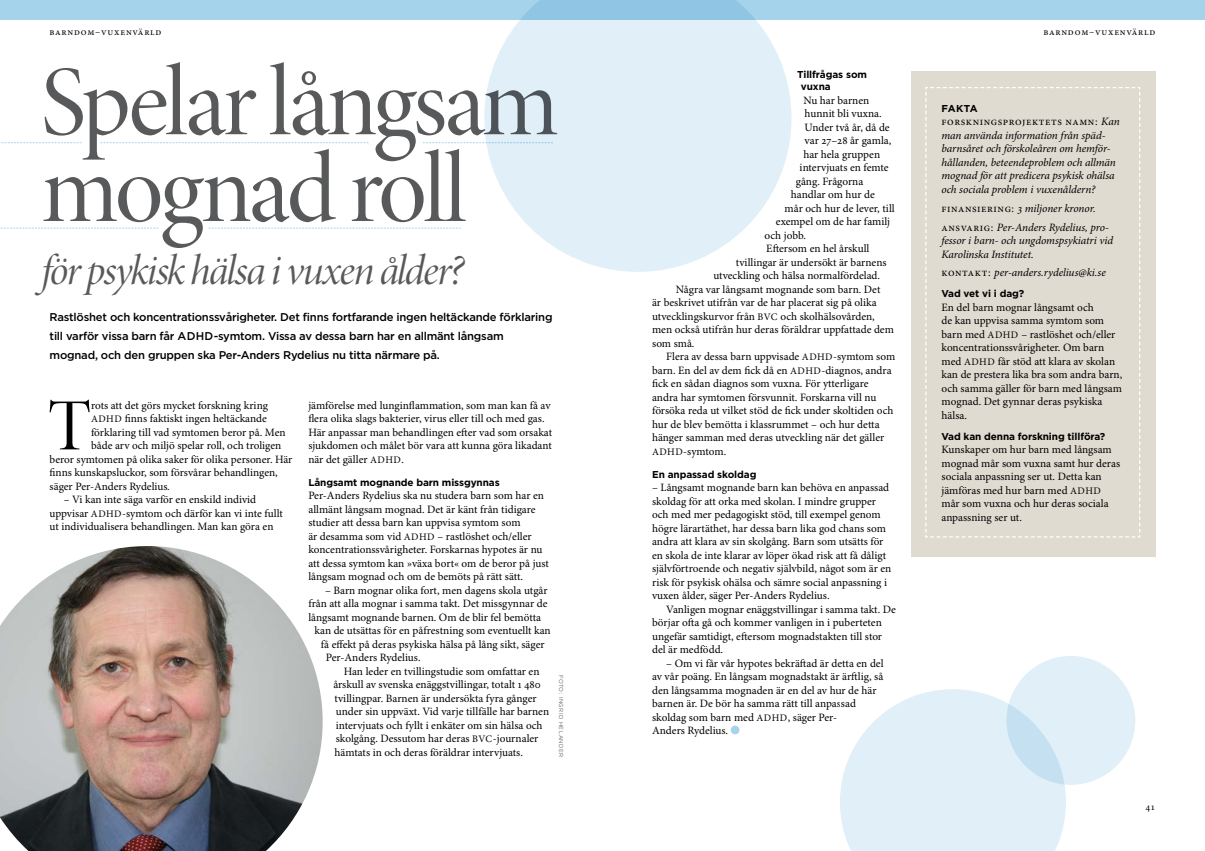
<style>
.page{position:relative;width:1205px;height:851px;background:#fff}
.page>*{position:absolute;margin:0;border:0;box-sizing:border-box;transform-origin:0 0}
.t1{font:100px/86.8px "Minion Pro Disp";letter-spacing:-.04em;color:#58595b}
.t2{font:73.75px "Minion Pro Disp";color:#000}
.t3{font:42.5px "Minion Pro It Disp";letter-spacing:-.035em;color:#58595b}
.t4{font:11.25px/13.5px "Minion Pro";color:#000}
.t5{font:italic 11.25px/13.5px "Minion Pro";letter-spacing:-.005em;color:#000}
.t6{font:500 11.25px/18.8px "Gotham";letter-spacing:-.02em;color:#000}
.t7{font:700 10px/12px "Gotham";letter-spacing:-.01em;color:#000}
.t8{font:10px "Minion Pro";letter-spacing:.075em;color:#000}
.t9{font:5.62px "Gotham";letter-spacing:.075em;color:#636466}
.s1{font-size:10px}
.s2{font-style:italic}
.s3{font-style:normal}
</style>
<div class="page">
<div style="left:0;top:0;width:1205px;height:20px;background:#a5d3eb"></div>
<div style="left:911px;top:71px;width:244px;height:485px;background:#e0dbd0"></div>
<svg style="left:925px;top:87px;width:216px;height:451px"></svg>
<div style="left:731px;top:725px;width:8px;height:9px;background:#a5d3eb;border-radius:50%"></div>
<img style="left:0;top:546px;width:323px;height:304px">
<svg style="left:0;top:142px;width:81px;height:1px"></svg>
<svg style="left:100px;top:142px;width:269px;height:1px"></svg>
<svg style="left:423px;top:142px;width:61px;height:1px"></svg>
<svg style="left:0;top:228px;width:158px;height:1px"></svg>
<svg style="left:208px;top:228px;width:253px;height:1px"></svg>
<svg style="left:484px;top:0;width:307px;height:272px;fill:#e0eff8"></svg>
<svg style="left:840px;top:689px;width:226px;height:161px;background:#e3f0f8"></svg>
<svg style="left:1006px;top:656px;width:129px;height:128px;background:#dbecf6"></svg>
<p class="t8" style="left:50px;top:25px;width:113px">barndom–vuxenvärld</p>
<p class="t8" style="left:1043px;top:25px;width:113px">barndom–vuxenvärld</p>
<h1 class="t1" style="left:41px;top:61px;width:519px">Spelar långsam mognad roll</h1>
<h3 class="t3" style="left:41px;top:244px;width:424px">för psykisk hälsa i vuxen ålder?</h3>
<p class="t6" style="left:50px;top:308px;width:504px">Rastlöshet och koncentrationssvårigheter. Det finns fortfarande ingen heltäckande förklaring till varför vissa barn får ADHD-symtom. Vissa av dessa barn har en allmänt långsam mognad, och den gruppen ska Per-Anders Rydelius nu titta närmare på.</p>
<h2 class="t2" style="left:48px;top:381px;width:45px">T</h2>
<p class="t4" style="left:91px;top:399px;width:178px">rots att det görs mycket forskning kring</p>
<p class="t4" style="left:91px;top:412px;width:177px"><span class="s1">ADHD</span> finns faktiskt ingen heltäckande</p>
<p class="t4" style="left:91px;top:426px;width:196px">förklaring till vad symtomen beror på. Men</p>
<p class="t4" style="left:91px;top:439px;width:192px">både arv och miljö spelar roll, och troligen</p>
<p class="t4" style="left:50px;top:453px;width:244px">beror symtomen på olika saker för olika personer. Här</p>
<p class="t4" style="left:50px;top:466px;width:230px">finns kunskapsluckor, som försvårar behandlingen,</p>
<p class="t4" style="left:50px;top:480px;width:122px">säger Per-Anders Rydelius<span class="s2">.</span></p>
<p class="t4" style="left:50px;top:493px;width:235px;text-indent:14px">– Vi kan inte säga varför en enskild individ uppvisar <span class="s1">ADHD</span>-symtom och därför kan vi inte fullt ut individualisera behandlingen. Man kan göra en</p>
<p class="t4" style="left:308px;top:399px;width:245px">jämförelse med lunginflammation, som man kan få av flera olika slags bakterier, virus eller till och med gas.<br>Här anpassar man behandlingen efter vad som orsakat sjukdomen och målet bör vara att kunna göra likadant när det gäller <span class="s1">ADHD</span>.</p>
<p class="t7" style="left:308px;top:475px;width:193px">Långsamt mognande barn missgynnas</p>
<p class="t4" style="left:308px;top:489px;width:242px">Per-Anders Rydelius ska nu studera barn som har en allmänt långsam mognad. Det är känt från tidigare studier att dessa barn kan uppvisa symtom som<br>är desamma som vid <span class="s1">ADHD</span> – rastlöshet och/eller koncentrationssvårigheter. Forskarnas hypotes är nu att dessa symtom kan »växa bort« om de beror på just långsam mognad och om de bemöts på rätt sätt.</p>
<p class="t4" style="left:325px;top:583px;width:224px">– Barn mognar olika fort, men dagens skola utgår</p>
<p class="t4" style="left:308px;top:597px;width:241px">från att alla mognar i samma takt. Det missgynnar de</p>
<p class="t4" style="left:308px;top:610px;width:234px">långsamt mognande barnen. Om de blir fel bemötta</p>
<p class="t4" style="left:315px;top:624px;width:238px">kan de utsättas för en påfrestning som eventuellt kan</p>
<p class="t4" style="left:321px;top:637px;width:225px">få effekt på deras psykiska hälsa på lång sikt, säger</p>
<p class="t4" style="left:326px;top:651px;width:96px">Per-Anders Rydelius.</p>
<p class="t4" style="left:344px;top:664px;width:197px">Han leder en tvillingstudie som omfattar en</p>
<p class="t4" style="left:333px;top:678px;width:209px">årskull av svenska enäggstvillingar, totalt 1 480</p>
<p class="t4" style="left:335px;top:691px;width:204px">tvillingpar. Barnen är undersökta fyra gånger</p>
<p class="t4" style="left:336px;top:705px;width:215px">under sin uppväxt. Vid varje tillfälle har barnen</p>
<p class="t4" style="left:336px;top:718px;width:208px">intervjuats och fyllt i enkäter om sin hälsa och</p>
<p class="t4" style="left:336px;top:732px;width:204px">skolgång. Dessutom har deras <span class="s1">BVC</span>-journaler</p>
<p class="t4" style="left:335px;top:745px;width:190px">hämtats in och deras föräldrar intervjuats.</p>
<p class="t9" style="left:564px;top:674px;width:84px;rotate:90deg">FOTO: INGRID HELANDER</p>
<p class="t7" style="left:801px;top:68px;width:68px;text-indent:-4px">Tillfrågas som vuxna</p>
<p class="t4" style="left:803px;top:94px;width:67px">Nu har barnen</p>
<p class="t4" style="left:804px;top:107px;width:79px">hunnit bli vuxna.</p>
<p class="t4" style="left:804px;top:121px;width:87px">Under två år, då de</p>
<p class="t4" style="left:804px;top:134px;width:88px">var 27–28 år gamla,</p>
<p class="t4" style="left:803px;top:148px;width:78px">har hela gruppen</p>
<p class="t4" style="left:799px;top:161px;width:91px">intervjuats en femte</p>
<p class="t4" style="left:796px;top:175px;width:69px">gång. Frågorna</p>
<p class="t4" style="left:791px;top:188px;width:85px">handlar om hur de</p>
<p class="t4" style="left:784px;top:202px;width:112px">mår och hur de lever, till</p>
<p class="t4" style="left:776px;top:215px;width:116px">exempel om de har familj</p>
<p class="t4" style="left:764px;top:229px;width:43px">och jobb.</p>
<p class="t4" style="left:766px;top:242px;width:105px">Eftersom en hel årskull</p>
<p class="t4" style="left:736px;top:256px;width:152px">tvillingar är undersökt är barnens</p>
<p class="t4" style="left:713px;top:269px;width:168px">utveckling och hälsa normalfördelad.</p>
<p class="t4" style="left:676px;top:283px;width:206px">Några var långsamt mognande som barn. Det</p>
<p class="t4" style="left:652px;top:296px;width:226px">är beskrivet utifrån var de har placerat sig på olika</p>
<p class="t4" style="left:652px;top:310px;width:224px">utvecklingskurvor från <span class="s1">BVC</span> och skolhälsovården,</p>
<p class="t4" style="left:652px;top:323px;width:243px">men också utifrån hur deras föräldrar uppfattade dem</p>
<p class="t4" style="left:652px;top:337px;width:44px">som små.</p>
<p class="t4" style="left:666px;top:350px;width:230px">Flera av dessa barn uppvisade <span class="s1">ADHD</span>-symtom som</p>
<p class="t4" style="left:652px;top:364px;width:241px">barn. En del av dem fick då en <span class="s1">ADHD</span>-diagnos, andra</p>
<p class="t4" style="left:652px;top:377px;width:218px">fick en sådan diagnos som vuxna. För ytterligare</p>
<p class="t4" style="left:652px;top:391px;width:226px">andra har symtomen försvunnit. Forskarna vill nu</p>
<p class="t4" style="left:652px;top:404px;width:243px">försöka reda ut vilket stöd de fick under skoltiden och</p>
<p class="t4" style="left:652px;top:418px;width:229px">hur de blev bemötta i klassrummet – och hur detta</p>
<p class="t4" style="left:652px;top:431px;width:234px">hänger samman med deras utveckling när det gäller</p>
<p class="t4" style="left:652px;top:445px;width:76px"><span class="s1">ADHD</span>-symtom.</p>
<p class="t7" style="left:652px;top:468px;width:106px">En anpassad skoldag</p>
<p class="t4" style="left:652px;top:481px;width:241px">– Långsamt mognande barn kan behöva en anpassad skoldag för att orka med skolan. I mindre grupper och med mer pedagogiskt stöd, till exempel genom högre lärartäthet, har dessa barn lika god chans som andra att klara av sin skolgång. Barn som utsätts för en skola de inte klarar av löper ökad risk att få dåligt självförtroende och negativ självbild, något som är en risk för psykisk ohälsa och sämre social anpassning i vuxen ålder, säger Per-Anders Rydelius.</p>
<p class="t4" style="left:652px;top:602px;width:245px;text-indent:14px">Vanligen mognar enäggstvillingar i samma takt. De börjar ofta gå och kommer vanligen in i puberteten ungefär samtidigt, eftersom mognadstakten till stor del är medfödd.</p>
<p class="t4" style="left:652px;top:656px;width:233px;text-indent:14px">– Om vi får vår hypotes bekräftad är detta en del av vår poäng. En långsam mognadstakt är ärftlig, så den långsamma mognaden är en del av hur de här barnen är. De bör ha samma rätt till anpassad skoldag som barn med <span class="s1">ADHD</span>, säger Per-<br>Anders Rydelius.</p>
<p class="t7" style="left:941px;top:102px;width:38px">FAKTA</p>
<p class="t5" style="left:941px;top:115px;width:180px"><span class="s3">Forskningsprojektets namn:</span> Kan man använda information från späd&shy;barnsåret och förskoleåren om hemför&shy;hållanden, beteendeproblem och allmän mognad för att predicera psykisk ohälsa och sociala problem i vuxenåldern?</p>
<p class="t5" style="left:941px;top:199px;width:169px;line-height:18.8px"><span class="s3">Finansiering:</span> 3 miljoner kronor. <span class="s3">ansvarig:</span> Per-Anders Rydelius, pro-</p>
<p class="t5" style="left:941px;top:234px;width:173px">fessor i barn- och ungdomspsykiatri vid<br>Karolinska Institutet.</p>
<p class="t5" style="left:941px;top:266px;width:166px"><span class="s3">Kontakt:</span> per-anders.rydelius@ki.se</p>
<p class="t7" style="left:941px;top:287px;width:84px">Vad vet vi i dag?</p>
<p class="t4" style="left:941px;top:301px;width:182px">En del barn mognar långsamt och<br>de kan uppvisa samma symtom som barn med <span class="s1">ADHD</span> – rastlöshet och/eller koncentrationssvårigheter. Om barn med <span class="s1">ADHD</span> får stöd att klara av skolan kan de prestera lika bra som andra barn, och samma gäller för barn med långsam mognad. Det gynnar deras psykiska hälsa.</p>
<p class="t7" style="left:941px;top:430px;width:165px">Vad kan denna forskning tillföra?</p>
<p class="t4" style="left:941px;top:443px;width:180px">Kunskaper om hur barn med långsam mognad mår som vuxna samt hur deras sociala anpassning ser ut. Detta kan jämföras med hur barn med <span class="s1">ADHD </span>mår som vuxna och hur deras sociala anpassning ser ut.</p>
<p class="t8" style="left:1145px;top:800px;width:11px">41</p>
</div>
